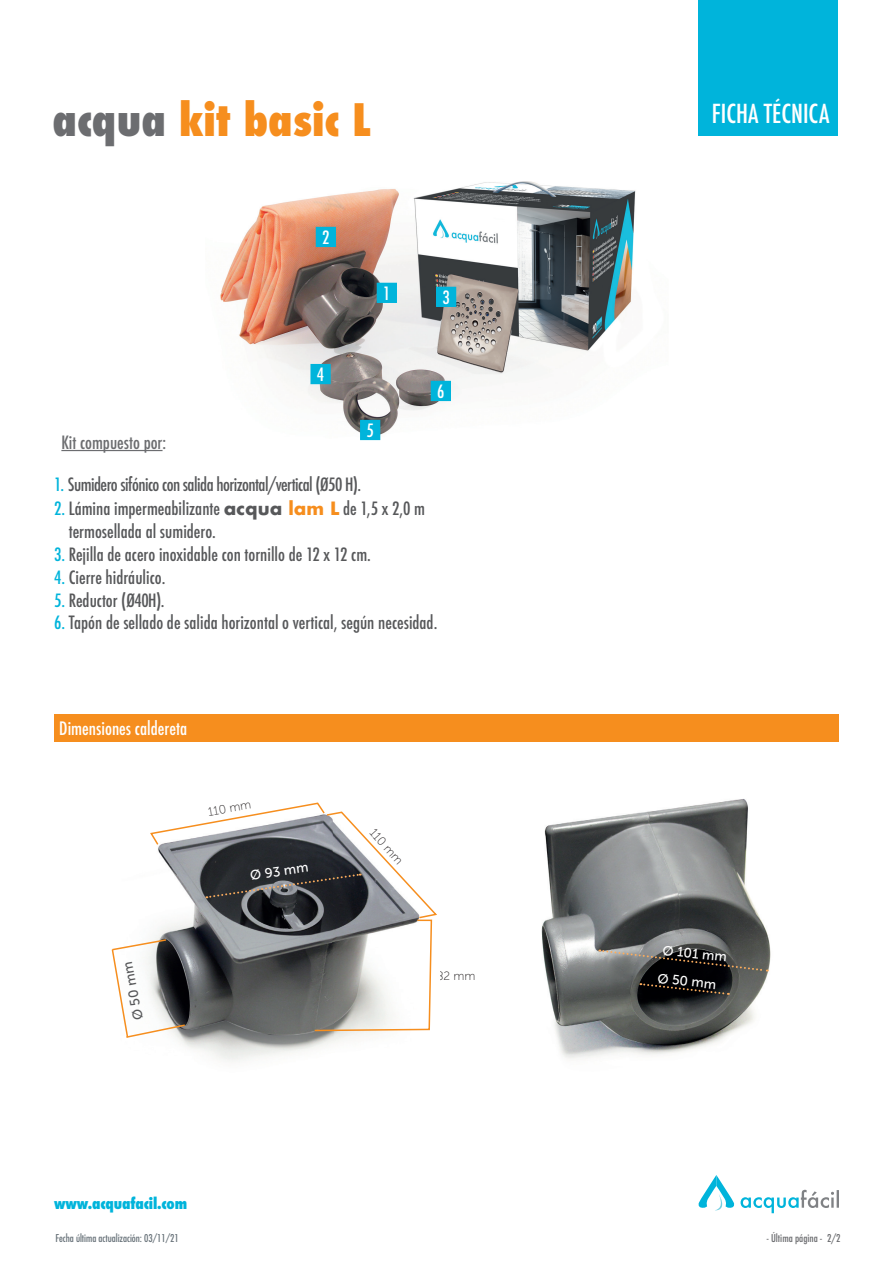
<style>
.page{position:relative;width:893px;height:1263px;background:#fff}
.page>*{position:absolute;margin:0;border:0;box-sizing:border-box;transform-origin:0 0}
.t1{font:800 condensed 43.5px "Futura";color:#f68e1e}
.t2{font:500 condensed 25.5px "Futura";color:#fff}
.t3{font:500 condensed 18px "Futura";color:#fff}
.t4{font:500 condensed 17.85px/23.2px "Futura";color:#57585a}
.t5{font:500 condensed 17.85px "Futura";letter-spacing:-.03em;color:#57585a}
.t6{font:500 condensed 17.85px "Futura";color:#6c6d70}
.t7{font:condensed 17.85px "Futura Std";color:#fff}
.t8{font:800 condensed 15px "Futura";letter-spacing:-.01em;color:#00b4db}
.t9{font:13.5px "Museo Sans 500";color:#fff}
.t10{font:13.5px "Museo Sans 500";color:#57585a}
.t11{font:12px "Museo Sans 100";color:#231f20}
.t12{font:condensed 10.5px "Futura Std";color:#6a747b}
.t13{font:500 condensed 10.5px "Futura";color:#6c6d70}
.s1{color:#6c6d70}
.s2{color:#00b4db}
.s3{font-weight:700;font-stretch:normal}
.s4{font-weight:700;font-stretch:normal;color:#f68e1e}
.s5{font-family:"Futura";font-weight:500}
</style>
<div class="page">
<img style="left:541px;top:799px;width:230px;height:260px">
<svg style="left:111px;top:802px;width:326px;height:237px"></svg>
<svg style="left:640px;top:982px;width:89px;height:14px"></svg>
<svg style="left:599px;top:949px;width:169px;height:23px;background:#4b4a48"></svg>
<div style="left:699px;top:0;width:139px;height:136px;background:#00b4db"></div>
<div style="left:54px;top:714px;width:785px;height:27px;background:#f68e1e"></div>
<img style="left:220px;top:181px;width:416px;height:260px">
<hr style="left:61px;top:450px;width:102px;height:1px;background:#6c6d70">
<div style="left:316px;top:227px;width:20px;height:20px;background:#00b4db"></div>
<div style="left:431px;top:381px;width:20px;height:20px;background:#00b4db"></div>
<div style="left:310px;top:364px;width:21px;height:20px;background:#00b4db;border:1px solid #00b4db"></div>
<div style="left:360px;top:420px;width:20px;height:20px;background:#00b4db"></div>
<div style="left:377px;top:283px;width:20px;height:20px;background:#00b4db"></div>
<div style="left:436px;top:287px;width:20px;height:20px;background:#00b4db"></div>
<svg style="left:741px;top:1190px;width:98px;height:23px"></svg>
<svg style="left:698px;top:1175px;width:37px;height:35px"></svg>
<h1 class="t1" style="left:53px;top:90px;width:319px"><span class="s1">acqua</span> kit basic L</h1>
<h2 class="t2" style="left:712px;top:97px;width:119px">FICHA TÉCNICA</h2>
<p class="t7" style="left:322px;top:227px;width:9px">2</p>
<p class="t7" style="left:317px;top:364px;width:9px">4</p>
<p class="t7" style="left:383px;top:283px;width:9px">1</p>
<p class="t7" style="left:442px;top:287px;width:9px">3</p>
<p class="t7" style="left:437px;top:381px;width:9px">6</p>
<p class="t7" style="left:366px;top:420px;width:9px">5</p>
<p class="t6" style="left:61px;top:431px;width:106px">Kit compuesto por:</p>
<p class="t5" style="left:54px;top:473px;width:309px"><span class="s2">1.</span> Sumidero sifónico con salida horizontal/vertical (Ø50 H).</p>
<p class="t4" style="left:69px;top:496px;width:358px;text-indent:-15px"><span class="s2">2.</span> Lámina impermeabilizante <span class="s3">acqua</span> <span class="s4">lam L</span> de 1,5 x 2,0 m termosellada al sumidero.</p>
<p class="t4" style="left:54px;top:543px;width:318px"><span class="s2">3.</span> Rejilla de acero inoxidable con tornillo de 12 x 12 cm.</p>
<p class="t4" style="left:54px;top:566px;width:113px"><span class="s2">4.</span> Cierre hidráulico.</p>
<p class="t4" style="left:54px;top:589px;width:112px"><span class="s2">5.</span> Reductor (Ø40H).</p>
<p class="t4" style="left:54px;top:611px;width:385px"><span class="s2">6.</span> Tapón de sellado de salida horizontal o vertical, según necesidad.</p>
<p class="t3" style="left:59px;top:717px;width:129px">Dimensiones caldereta</p>
<p class="t11" style="left:207px;top:805px;width:45px;rotate:-10deg">110 mm</p>
<p class="t9" style="left:249px;top:868px;width:60px;rotate:-8deg">Ø 93 mm</p>
<p class="t10" style="left:131px;top:1021px;width:60px;rotate:-101deg">Ø 50 mm</p>
<p class="t11" style="left:377px;top:826px;width:45px;rotate:48deg">110 mm</p>
<p class="t11" style="left:436px;top:969px;width:41px">82 mm</p>
<p class="t9" style="left:663px;top:942px;width:66px;rotate:6deg">Ø 101 mm</p>
<p class="t9" style="left:658px;top:971px;width:60px;rotate:6deg">Ø 50 mm</p>
<p class="t8" style="left:54px;top:1193px;width:135px">www.acquafacil.com</p>
<p class="t12" style="left:55px;top:1231px;width:125px">Fecha última actualización: 03/11/2<span class="s5">1</span></p>
<p class="t13" style="left:767px;top:1231px;width:75px">- Última página - 2/2</p>
</div>
